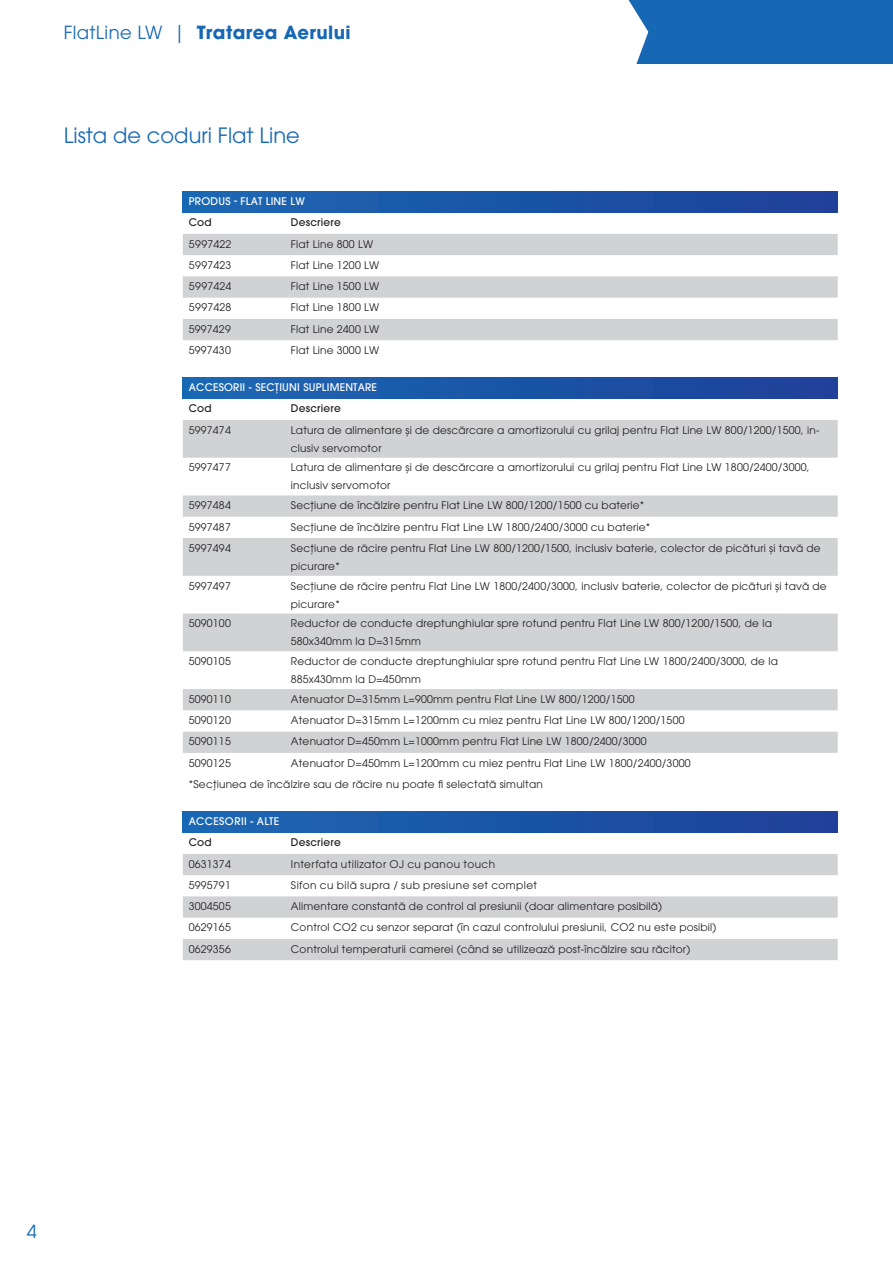
<style>
.page{position:relative;width:893px;height:1263px;background:#fff}
.page>*{position:absolute;margin:0;border:0;box-sizing:border-box;transform-origin:0 0}
.t1{font:21px "ITC Avant Garde Pro";color:#1768b4}
.t2{font:700 18px "ITC Avant Garde Pro";letter-spacing:.025em;color:#1768b4}
.t3{font:18px "ITC Avant Garde Pro";color:#1768b4}
.Tabel_tekst{font:10.5px/18px "ITC Avant Garde Pro";letter-spacing:.02em;color:#231f20}
.Tabel_kop{font:500 10.5px "ITC Avant Garde Pro";letter-spacing:.02em;color:#fff}
.Tabel_tekst-2{font:10.5px "ITC Avant Garde Pro";letter-spacing:.05em;color:#231f20}
.Tabel_tekst-3{font:500 10.5px "ITC Avant Garde Pro";letter-spacing:.02em;color:#231f20}
.Tabel_tekst-4{font:10.5px "ITC Avant Garde Pro";letter-spacing:.045em;color:#231f20}
.Tabel_kop-2{font:500 10.5px "ITC Avant Garde Pro";letter-spacing:.04em;color:#fff}
.s1{font-weight:400}
</style>
<div class="page">
<div style="left:381px;top:0;width:512px;height:64px;background:#1768b4"></div>
<div style="left:381px;top:0;width:268px;height:64px;background:#fff"></div>
<div style="left:183px;top:191px;width:655px;height:22px;background:linear-gradient(to right,#1a69b3,#1d4099)"></div>
<svg style="left:183px;top:234px;width:655px;height:106px;fill:#d1d2d4"></svg>
<div style="left:183px;top:377px;width:655px;height:22px;background:linear-gradient(to right,#1a69b3,#1d4099)"></div>
<svg style="left:183px;top:420px;width:655px;height:333px;fill:#d1d2d4"></svg>
<div style="left:183px;top:811px;width:655px;height:22px;background:linear-gradient(to right,#1a69b3,#1d4099)"></div>
<svg style="left:183px;top:854px;width:655px;height:106px;fill:#d1d2d4"></svg>
<h2 class="t2" style="left:64px;top:20px;width:288px"><span class="s1">FlatLine LW |</span> Tratarea Aerului</h2>
<p class="t1" style="left:64px;top:122px;width:238px">Lista de coduri Flat Line</p>
<p class="Tabel_kop" style="left:189px;top:195px;width:118px">PRODUS - FLAT LINE LW</p>
<p class="Tabel_tekst-3" style="left:189px;top:216px;width:24px">Cod</p>
<p class="Tabel_tekst-3" style="left:291px;top:216px;width:51px">Descriere</p>
<p class="Tabel_tekst" style="left:189px;top:235px;width:44px">5997422</p>
<p class="Tabel_tekst" style="left:291px;top:235px;width:84px">Flat Line 800 LW</p>
<p class="Tabel_tekst" style="left:189px;top:256px;width:44px">5997423</p>
<p class="Tabel_tekst" style="left:291px;top:256px;width:90px">Flat Line 1200 LW</p>
<p class="Tabel_tekst" style="left:189px;top:277px;width:44px">5997424</p>
<p class="Tabel_tekst" style="left:291px;top:277px;width:90px">Flat Line 1500 LW</p>
<p class="Tabel_tekst" style="left:189px;top:298px;width:44px">5997428</p>
<p class="Tabel_tekst" style="left:291px;top:298px;width:90px">Flat Line 1800 LW</p>
<p class="Tabel_tekst" style="left:189px;top:320px;width:43px">5997429</p>
<p class="Tabel_tekst" style="left:291px;top:320px;width:90px">Flat Line 2400 LW</p>
<p class="Tabel_tekst" style="left:189px;top:341px;width:43px">5997430</p>
<p class="Tabel_tekst" style="left:291px;top:341px;width:90px">Flat Line 3000 LW</p>
<p class="Tabel_kop" style="left:189px;top:381px;width:190px">ACCESORII - SECȚIUNI SUPLIMENTARE</p>
<p class="Tabel_tekst-3" style="left:189px;top:402px;width:24px">Cod</p>
<p class="Tabel_tekst-3" style="left:291px;top:402px;width:51px">Descriere</p>
<p class="Tabel_tekst" style="left:189px;top:421px;width:43px">5997474</p>
<p class="Tabel_tekst" style="left:291px;top:421px;width:530px">Latura de alimentare și de descărcare a amortizorului cu grilaj pentru Flat Line LW 800/1200/1500, in&shy;clusiv servomotor</p>
<p class="Tabel_tekst" style="left:189px;top:458px;width:43px">5997477</p>
<p class="Tabel_tekst" style="left:291px;top:458px;width:520px">Latura de alimentare și de descărcare a amortizorului cu grilaj pentru Flat Line LW 1800/2400/3000, inclusiv servomotor</p>
<p class="Tabel_tekst" style="left:189px;top:496px;width:43px">5997484</p>
<p class="Tabel_tekst" style="left:291px;top:496px;width:355px">Secțiune de încălzire pentru Flat Line LW 800/1200/1500 cu baterie*</p>
<p class="Tabel_tekst" style="left:189px;top:517px;width:43px">5997487</p>
<p class="Tabel_tekst" style="left:291px;top:517px;width:361px">Secțiune de încălzire pentru Flat Line LW 1800/2400/3000 cu baterie*</p>
<p class="Tabel_tekst" style="left:189px;top:539px;width:43px">5997494</p>
<p class="Tabel_tekst" style="left:291px;top:539px;width:531px">Secțiune de răcire pentru Flat Line LW 800/1200/1500, inclusiv baterie, colector de picături și tavă de picurare*</p>
<p class="Tabel_tekst" style="left:189px;top:577px;width:43px">5997497</p>
<p class="Tabel_tekst" style="left:291px;top:577px;width:537px">Secțiune de răcire pentru Flat Line LW 1800/2400/3000, inclusiv baterie, colector de picături și tavă de picurare*</p>
<p class="Tabel_tekst" style="left:189px;top:614px;width:43px">5090100</p>
<p class="Tabel_tekst" style="left:291px;top:614px;width:482px">Reductor de conducte dreptunghiular spre rotund pentru Flat Line LW 800/1200/1500, de la<br>580x340mm la D=315mm</p>
<p class="Tabel_tekst" style="left:189px;top:652px;width:43px">5090105</p>
<p class="Tabel_tekst" style="left:291px;top:652px;width:488px">Reductor de conducte dreptunghiular spre rotund pentru Flat Line LW 1800/2400/3000, de la<br>885x430mm la D=450mm</p>
<p class="Tabel_tekst" style="left:189px;top:690px;width:43px">5090110</p>
<p class="Tabel_tekst" style="left:291px;top:690px;width:345px">Atenuator D=315mm L=900mm pentru Flat Line LW 800/1200/1500</p>
<p class="Tabel_tekst" style="left:189px;top:711px;width:43px">5090120</p>
<p class="Tabel_tekst" style="left:291px;top:711px;width:395px">Atenuator D=315mm L=1200mm cu miez pentru Flat Line LW 800/1200/1500</p>
<p class="Tabel_tekst" style="left:189px;top:732px;width:43px">5090115</p>
<p class="Tabel_tekst" style="left:291px;top:732px;width:357px">Atenuator D=450mm L=1000mm pentru Flat Line LW 1800/2400/3000</p>
<p class="Tabel_tekst" style="left:189px;top:754px;width:43px">5090125</p>
<p class="Tabel_tekst" style="left:291px;top:754px;width:401px">Atenuator D=450mm L=1200mm cu miez pentru Flat Line LW 1800/2400/3000</p>
<p class="Tabel_tekst" style="left:189px;top:775px;width:355px">*Secțiunea de încălzire sau de răcire nu poate fi selectată simultan</p>
<p class="Tabel_kop-2" style="left:189px;top:814px;width:92px">ACCESORII - ALTE</p>
<p class="Tabel_tekst-3" style="left:189px;top:836px;width:24px">Cod</p>
<p class="Tabel_tekst-3" style="left:291px;top:836px;width:51px">Descriere</p>
<p class="Tabel_tekst" style="left:189px;top:855px;width:43px">0631374</p>
<p class="Tabel_tekst-4" style="left:291px;top:857px;width:206px">Interfata utilizator OJ cu panou touch</p>
<p class="Tabel_tekst" style="left:189px;top:876px;width:43px">5995791</p>
<p class="Tabel_tekst-2" style="left:291px;top:878px;width:248px">Sifon cu bilă supra / sub presiune set complet</p>
<p class="Tabel_tekst" style="left:189px;top:897px;width:43px">3004505</p>
<p class="Tabel_tekst" style="left:291px;top:897px;width:373px">Alimentare constantă de control al presiunii (doar alimentare posibilă)</p>
<p class="Tabel_tekst" style="left:189px;top:918px;width:43px">0629165</p>
<p class="Tabel_tekst" style="left:291px;top:918px;width:427px">Control CO2 cu senzor separat (în cazul controlului presiunii, CO2 nu este posibil)</p>
<p class="Tabel_tekst" style="left:189px;top:940px;width:43px">0629356</p>
<p class="Tabel_tekst" style="left:291px;top:940px;width:401px">Controlul temperaturii camerei (când se utilizează post-încălzire sau răcitor)</p>
<h2 class="t3" style="left:27px;top:1220px;width:11px">4</h2>
</div>
